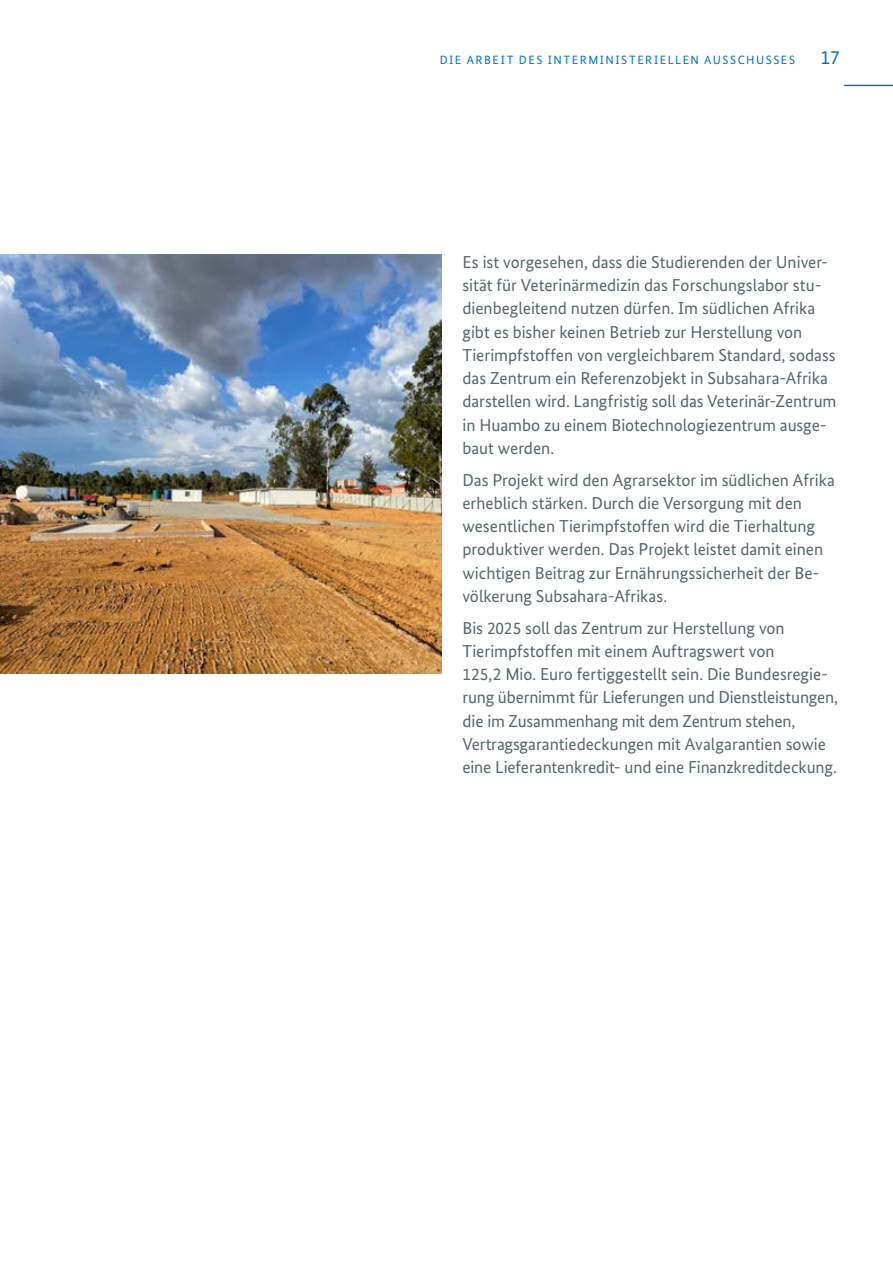
<style>
.page{position:relative;width:893px;height:1263px;background:#fff}
.page>*{position:absolute;margin:0;border:0;box-sizing:border-box;transform-origin:0 0}
.t1{font:19.5px "Bundes Sans";color:#0075be}
.t2{font:17.25px/23.2px "Bundes Sans";color:#57666d}
.t3{font:12px "Bundes Sans";letter-spacing:.13em;color:#0075be}
</style>
<div class="page">
<hr style="left:844px;top:85px;width:49px;height:1px;background:#0075be">
<img style="left:0;top:254px;width:441px;height:420px">
<p class="t3" style="left:440px;top:53px;width:357px">DIE ARBEIT DES INTERMINISTERIELLEN AUSSCHUSSES</p>
<p class="t1" style="left:821px;top:46px;width:21px">17</p>
<p class="t2" style="left:462px;top:250px;width:375px">Es ist vorgesehen, dass die Studierenden der Univer&shy;sität für Veterinärmedizin das Forschungslabor stu&shy;dienbegleitend nutzen dürfen. Im südlichen Afrika gibt es bisher keinen Betrieb zur Herstellung von Tierimpfstoffen von vergleichbarem Standard, sodass das Zentrum ein Referenzobjekt in Subsahara-Afrika darstellen wird. Langfristig soll das Veterinär-Zentrum in Huambo zu einem Biotechnologiezentrum ausge&shy;baut werden.</p>
<p class="t2" style="left:462px;top:468px;width:374px">Das Projekt wird den Agrarsektor im südlichen Afrika erheblich stärken. Durch die Versorgung mit den wesentlichen Tierimpfstoffen wird die Tierhaltung produktiver werden. Das Projekt leistet damit einen wichtigen Beitrag zur Ernährungssicherheit der Be&shy;völkerung Subsahara-Afrikas.</p>
<p class="t2" style="left:462px;top:616px;width:377px">Bis 2025 soll das Zentrum zur Herstellung von Tierimpfstoffen mit einem Auftragswert von<br>125,2 Mio. Euro fertiggestellt sein. Die Bundesregie&shy;rung übernimmt für Lieferungen und Dienstleistungen, die im Zusammenhang mit dem Zentrum stehen, Vertragsgarantiedeckungen mit Avalgarantien sowie eine Lieferantenkredit- und eine Finanzkreditdeckung.</p>
</div>
